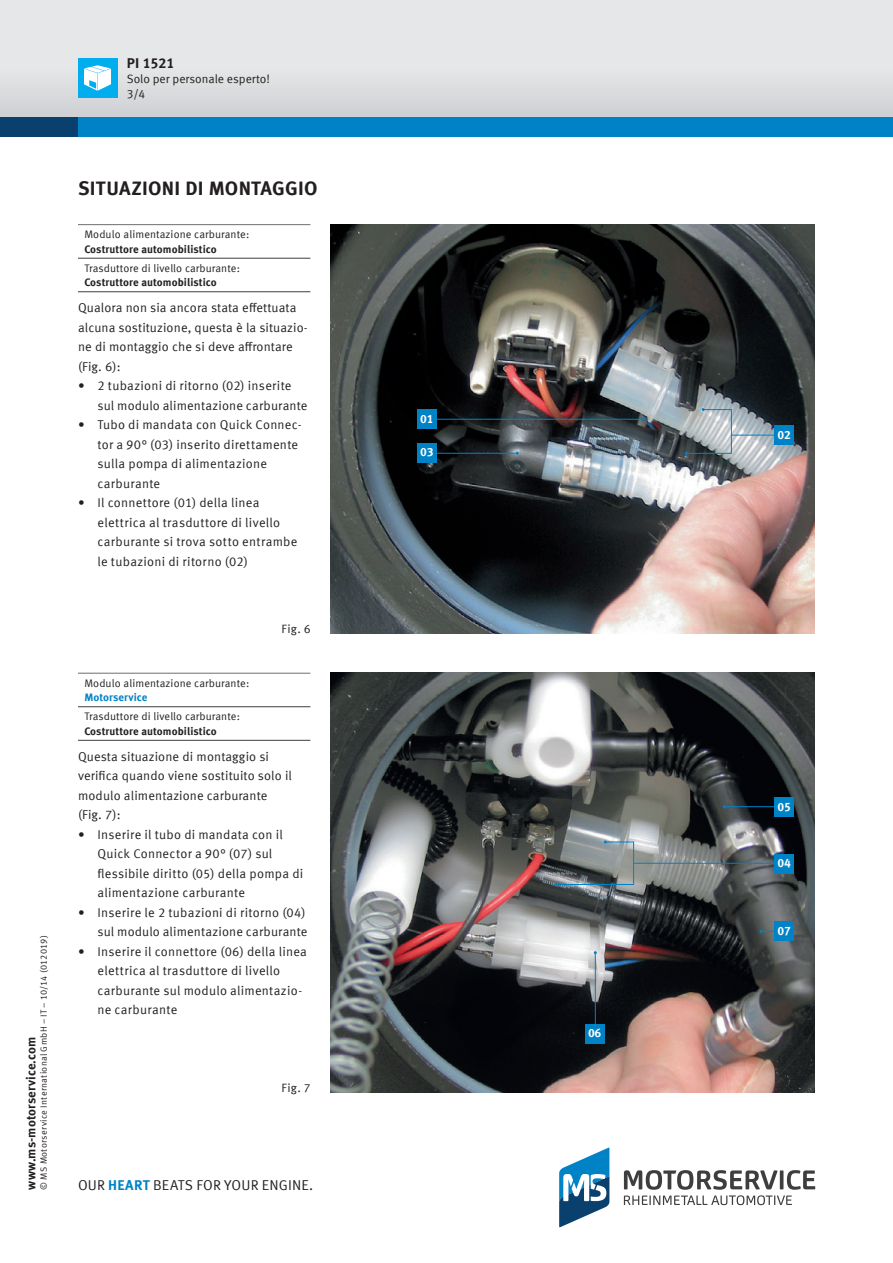
<style>
.page{position:relative;width:893px;height:1263px;background:#fff}
.page>*{position:absolute;margin:0;border:0;box-sizing:border-box;transform-origin:0 0}
.t1{font:700 19.5px "Meta Offc Pro";letter-spacing:.015em;color:#231f20}
.t2{font:14.25px "Meta Offc Pro Norm";letter-spacing:.01em;color:#231f20}
.t3{font:700 14.25px "Meta Offc Pro";letter-spacing:-.01em;color:#231f20}
.t4{font:12.75px/19.5px "Meta Offc Pro Norm";letter-spacing:.015em;color:#231f20}
.t5{font:700 12.75px "Meta Offc Pro";letter-spacing:.01em;color:#231f20}
.t6{font:12px "Meta Offc Pro Norm";color:#231f20}
.t7{font:700 12px "Meta Offc Pro";letter-spacing:-.025em;color:#fff}
.t8{font:10.8px "Meta Offc Pro Norm";letter-spacing:.01em;color:#231f20}
.t9{font:700 10.8px "Meta Offc Pro";letter-spacing:.005em;color:#231f20}
.t10{font:700 10.8px "Meta Offc Pro";letter-spacing:.01em;color:#0082c7}
.t11{font:9px "Meta Offc Pro Norm";letter-spacing:.03em;color:#231f20}
.s1{font-family:"Meta Offc Pro";font-weight:700;color:#0082c7}
</style>
<div class="page">
<svg style="left:559px;top:1147px;width:50px;height:80px"></svg>
<svg style="left:624px;top:1170px;width:191px;height:35px"></svg>
<div style="left:0;top:0;width:893px;height:127px;background:#e6e7e9"></div>
<div style="left:0;top:68px;width:893px;height:49px;background:#dadbde"></div>
<div style="left:0;top:117px;width:893px;height:19px;background:#09406e"></div>
<div style="left:78px;top:117px;width:815px;height:19px;background:#0082c7"></div>
<div style="left:78px;top:58px;width:39px;height:39px;background:#00aeef"></div>
<svg style="left:84px;top:65px;width:27px;height:26px"></svg>
<img style="left:330px;top:224px;width:485px;height:410px">
<img style="left:330px;top:673px;width:485px;height:419px">
<svg style="left:555px;top:840px;width:79px;height:46px;background:#768184"></svg>
<hr style="left:724px;top:806px;width:58px;height:1px;background:#0082c7">
<hr style="left:595px;top:953px;width:1px;height:81px;background:#0082c7">
<svg style="left:759px;top:930px;width:15px;height:3px"></svg>
<hr style="left:429px;top:453px;width:88px;height:1px;background:#0082c7">
<hr style="left:429px;top:419px;width:214px;height:1px;background:#0082c7">
<svg style="left:685px;top:408px;width:47px;height:47px;background:#9daab1"></svg>
<hr style="left:634px;top:863px;width:149px;height:1px;background:#0082c7">
<hr style="left:731px;top:435px;width:62px;height:1px;background:#0082c7">
<div style="left:417px;top:409px;width:20px;height:20px;background:#0082c7"></div>
<div style="left:774px;top:426px;width:20px;height:19px;background:#0082c7"></div>
<div style="left:417px;top:443px;width:20px;height:20px;background:#0082c7"></div>
<div style="left:774px;top:854px;width:20px;height:20px;background:#0082c7"></div>
<div style="left:774px;top:797px;width:20px;height:20px;background:#0082c7"></div>
<div style="left:585px;top:1024px;width:19px;height:19px;background:#0082c7"></div>
<div style="left:774px;top:922px;width:20px;height:19px;background:#0082c7"></div>
<hr style="left:78px;top:706px;width:232px;height:1px;background:#3e3e3f">
<hr style="left:78px;top:740px;width:232px;height:1px;background:#3e3e3f">
<hr style="left:78px;top:673px;width:232px;height:1px;background:#6c6d70">
<hr style="left:78px;top:258px;width:232px;height:1px;background:#3e3e3f">
<hr style="left:78px;top:291px;width:232px;height:1px;background:#3e3e3f">
<hr style="left:78px;top:224px;width:232px;height:1px;background:#6c6d70">
<p class="t3" style="left:127px;top:52px;width:49px">PI 1521</p>
<p class="t6" style="left:127px;top:84px;width:20px">3/4</p>
<p class="t6" style="left:127px;top:70px;width:145px">Solo per personale esperto!</p>
<p class="t11" style="left:37px;top:1189px;width:256px;rotate:-90deg">© MS Motorservice International GmbH – IT – 10/14 (012019)</p>
<p class="t5" style="left:21px;top:1189px;width:154px;rotate:-90deg">www.ms-motorservice.com</p>
<h1 class="t1" style="left:78px;top:173px;width:241px">SITUAZIONI DI MONTAGGIO</h1>
<p class="t8" style="left:84px;top:226px;width:166px">Modulo alimentazione carburante:</p>
<p class="t9" style="left:84px;top:241px;width:134px">Costruttore automobilistico</p>
<p class="t8" style="left:84px;top:260px;width:157px">Trasduttore di livello carburante:</p>
<p class="t9" style="left:84px;top:274px;width:134px">Costruttore automobilistico</p>
<p class="t4" style="left:78px;top:297px;width:231px">Qualora non sia ancora stata effettuata alcuna sostituzione, questa è la situazio&shy;ne di montaggio che si deve affrontare (Fig. 6):</p>
<p class="t4" style="left:97px;top:375px;width:212px;text-indent:-19px">• 2 tubazioni di ritorno (02) inserite sul modulo alimentazione carburante</p>
<p class="t4" style="left:97px;top:414px;width:206px;text-indent:-19px">• Tubo di mandata con Quick Connec&shy;tor a 90° (03) inserito direttamente sulla pompa di alimentazione carburante</p>
<p class="t4" style="left:97px;top:492px;width:201px;text-indent:-19px">• Il connettore (01) della linea elettrica al trasduttore di livello carburante si trova sotto entrambe le tubazioni di ritorno (02)</p>
<p class="t6" style="left:281px;top:620px;width:31px">Fig. 6</p>
<p class="t8" style="left:84px;top:675px;width:166px">Modulo alimentazione carburante:</p>
<p class="t10" style="left:84px;top:689px;width:65px">Motorservice</p>
<p class="t8" style="left:84px;top:708px;width:157px">Trasduttore di livello carburante:</p>
<p class="t9" style="left:84px;top:723px;width:134px">Costruttore automobilistico</p>
<p class="t4" style="left:78px;top:746px;width:215px">Questa situazione di montaggio si verifica quando viene sostituito solo il modulo alimentazione carburante (Fig. 7):</p>
<p class="t4" style="left:97px;top:823px;width:207px;text-indent:-19px">• Inserire il tubo di mandata con il<br>Quick Connector a 90° (07) sul flessibile diritto (05) della pompa di alimentazione carburante</p>
<p class="t4" style="left:78px;top:901px;width:231px;text-align:right">• Inserire le 2 tubazioni di ritorno (04) sul modulo alimentazione carburante</p>
<p class="t4" style="left:97px;top:940px;width:211px;text-indent:-19px">• Inserire il connettore (06) della linea elettrica al trasduttore di livello carburante sul modulo alimentazio&shy;ne carburante</p>
<p class="t6" style="left:281px;top:1079px;width:31px">Fig. 7</p>
<p class="t2" style="left:78px;top:1174px;width:237px">OUR <span class="s1">HEART</span> BEATS FOR YOUR ENGINE.</p>
<p class="t7" style="left:420px;top:409px;width:15px">01</p>
<p class="t7" style="left:420px;top:443px;width:15px">03</p>
<p class="t7" style="left:588px;top:1023px;width:15px">06</p>
<p class="t7" style="left:777px;top:425px;width:15px">02</p>
<p class="t7" style="left:777px;top:797px;width:15px">05</p>
<p class="t7" style="left:777px;top:854px;width:15px">04</p>
<p class="t7" style="left:777px;top:921px;width:15px">07</p>
</div>
